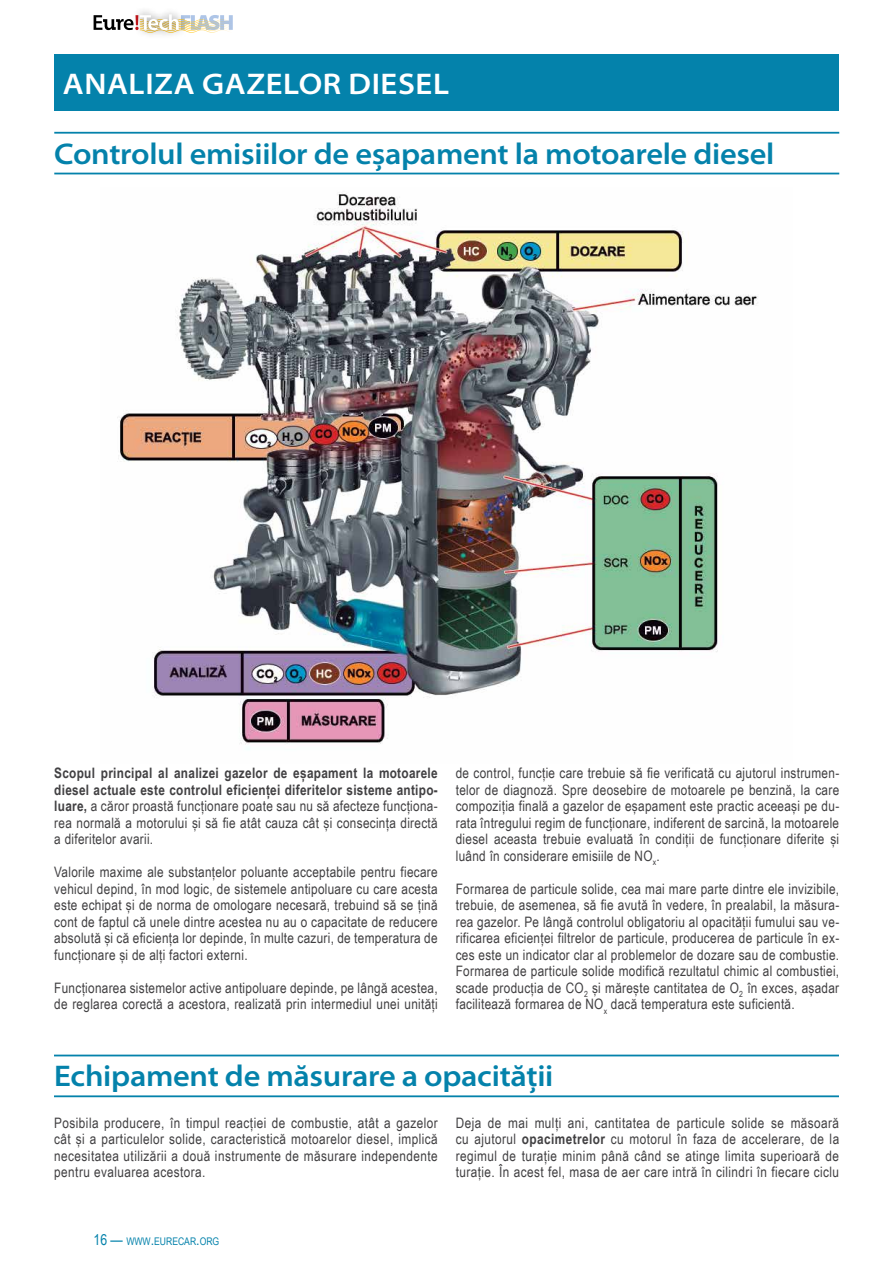
<style>
.page{position:relative;width:893px;height:1263px;background:#fff}
.page>*{position:absolute;margin:0;border:0;box-sizing:border-box;transform-origin:0 0}
.t1{font:600 semi-expanded 30px "Myriad Pro";letter-spacing:-.01em;color:#0482ab}
.t2{font:600 semi-expanded 30px "Myriad Pro";letter-spacing:.02em;color:#fff}
.t3{font:14.4px/16.5px "Arial Narrow";letter-spacing:.02em;color:#414042;text-align:justify}
.t4{font:10.5px "Arial Narrow";color:#0482ab}
.s1{font-weight:700}
.s2{font-size:15px}
</style>
<div class="page">
<svg style="left:94px;top:14px;width:139px;height:19px"></svg>
<div style="left:54px;top:54px;width:785px;height:57px;background:#0482ab"></div>
<hr style="left:54px;top:132px;width:785px;height:2px;background:#0482ab">
<hr style="left:54px;top:173px;width:785px;height:1px;background:#0482ab">
<img style="left:117px;top:193px;width:641px;height:557px">
<hr style="left:54px;top:1054px;width:785px;height:2px;background:#0482ab">
<hr style="left:54px;top:1095px;width:785px;height:2px;background:#0482ab">
<h1 class="t2" style="left:63px;top:67px;width:388px">ANALIZA GAZELOR DIESEL</h1>
<h1 class="t1" style="left:54px;top:137px;width:721px">Controlul emisiilor de eșapament la motoarele diesel</h1>
<p class="t3" style="left:54px;top:764px;width:385px"><span class="s1">Scopul principal al analizei gazelor de eșapament la motoarele diesel actuale este controlul eficienței diferitelor sisteme antipo&shy;luare,</span> a căror proastă funcționare poate sau nu să afecteze funcționa&shy;rea normală a motorului și să fie atât cauza cât și consecința directă a diferitelor avarii.</p>
<p class="t3" style="left:54px;top:863px;width:385px">Valorile maxime ale substanțelor poluante acceptabile pentru fiecare vehicul depind, în mod logic, de sistemele antipoluare cu care acesta este echipat și de norma de omologare necesară, trebuind să se țină cont de faptul că unele dintre acestea nu au o capacitate de reducere absolută și că eficiența lor depinde, în multe cazuri, de temperatura de funcționare și de alți factori externi.</p>
<p class="t3" style="left:54px;top:979px;width:385px">Funcționarea sistemelor active antipoluare depinde, pe lângă acestea, de reglarea corectă a acestora, realizată prin intermediul unei unități</p>
<p class="t3" style="left:456px;top:764px;width:385px">de control, funcție care trebuie să fie verificată cu ajutorul instrumen&shy;telor de diagnoză. Spre deosebire de motoarele pe benzină, la care compoziția finală a gazelor de eșapament este practic aceeași pe du&shy;rata întregului regim de funcționare, indiferent de sarcină, la motoarele diesel aceasta trebuie evaluată în condiții de funcționare diferite și luând în considerare emisiile de NO<sub>x</sub>.</p>
<p class="t3" style="left:456px;top:880px;width:385px">Formarea de particule solide, cea mai mare parte dintre ele invizibile, trebuie, de asemenea, să fie avută în vedere, în prealabil, la măsura&shy;rea gazelor. Pe lângă controlul obligatoriu al opacității fumului sau ve&shy;rificarea eficienței filtrelor de particule, producerea de particule în ex&shy;ces este un indicator clar al problemelor de dozare sau de combustie.<br>Formarea de particule solide modifică rezultatul chimic al combustiei, scade producția de CO<sub>2</sub> și mărește cantitatea de O<sub>2</sub> în exces, așadar facilitează formarea de NO<sub>x</sub> dacă temperatura este suficientă.</p>
<h1 class="t1" style="left:54px;top:1059px;width:501px">Echipament de măsurare a opacității</h1>
<p class="t3" style="left:54px;top:1114px;width:385px">Posibila producere, în timpul reacției de combustie, atât a gazelor cât și a particulelor solide, caracteristică motoarelor diesel, implică necesitatea utilizării a două instrumente de măsurare independente pentru evaluarea acestora.</p>
<p class="t3" style="left:456px;top:1114px;width:385px">Deja de mai mulți ani, cantitatea de particule solide se măsoară cu ajutorul <span class="s1">opacimetrelor</span> cu motorul în faza de accelerare, de la regimul de turație minim până când se atinge limita superioară de turație. În acest fel, masa de aer care intră în cilindri în fiecare ciclu</p>
<p class="t4" style="left:94px;top:1233px;width:127px"><span class="s2">16 —</span> WWW<span class="s2">.</span>EURECAR<span class="s2">.</span>ORG</p>
</div>
